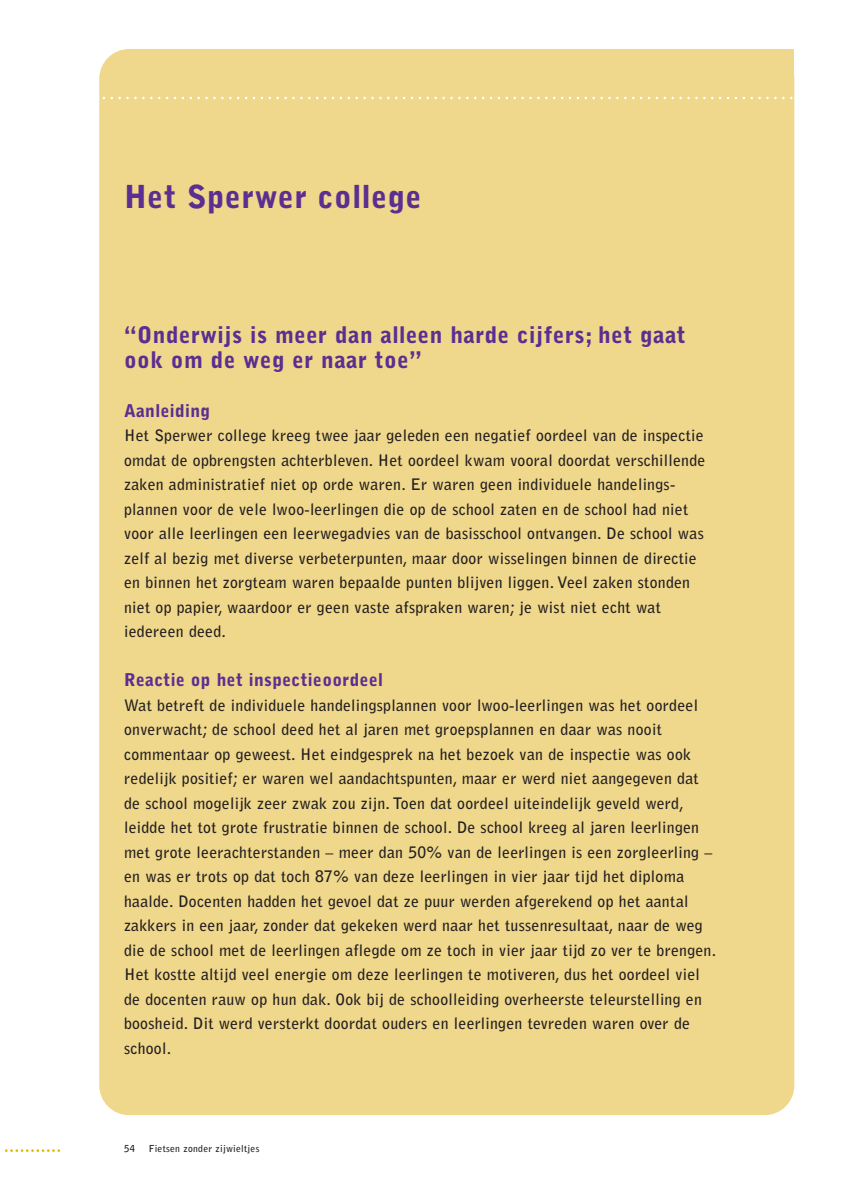
<style>
.page{position:relative;width:844px;height:1191px;background:#fff}
.page>*{position:absolute;margin:0;border:0;box-sizing:border-box;transform-origin:0 0}
.t1{font:900 31.5px "Bell Gothic";letter-spacing:.02em;color:#5b2e91}
.t2{font:900 22.75px/24.5px "Bell Gothic";letter-spacing:.02em;color:#5b2e91}
.t3{font:900 17.5px "Bell Gothic";letter-spacing:.02em;color:#5b2e91}
.t4{font:700 15.75px/24.5px "Bell Gothic";letter-spacing:.015em;color:#231f20}
.t5{font:700 9.62px "Bell Gothic";letter-spacing:.03em;color:#231f20}
</style>
<div class="page">
<svg style="left:5px;top:1149px;width:55px;height:3px"></svg>
<div style="left:99px;top:49px;width:695px;height:1066px;background:#efd78b;border-radius:30px"></div>
<div style="left:471px;top:49px;width:323px;height:108px;background:#efd78b"></div>
<svg style="left:99px;top:97px;width:696px;height:2px"></svg>
<h1 class="t1" style="left:124px;top:185px;width:299px">Het Sperwer college</h1>
<h2 class="t2" style="left:124px;top:324px;width:563px">“Onderwijs is meer dan alleen harde cijfers; het gaat ook om de weg er naar toe”</h2>
<p class="t3" style="left:124px;top:404px;width:88px">Aanleiding</p>
<p class="t4" style="left:124px;top:424px;width:582px">Het Sperwer college kreeg twee jaar geleden een negatief oordeel van de inspectie omdat de opbrengsten achterbleven. Het oordeel kwam vooral doordat verschillende zaken administratief niet op orde waren. Er waren geen individuele handelings&shy;plannen voor de vele lwoo-leerlingen die op de school zaten en de school had niet voor alle leerlingen een leerwegadvies van de basisschool ontvangen. De school was zelf al bezig met diverse verbeterpunten, maar door wisselingen binnen de directie en binnen het zorgteam waren bepaalde punten blijven liggen. Veel zaken stonden niet op papier, waardoor er geen vaste afspraken waren; je wist niet echt wat iedereen deed.</p>
<p class="t3" style="left:124px;top:673px;width:260px">Reactie op het inspectieoordeel</p>
<p class="t4" style="left:124px;top:694px;width:593px">Wat betreft de individuele handelingsplannen voor lwoo-leerlingen was het oordeel onverwacht; de school deed het al jaren met groepsplannen en daar was nooit commentaar op geweest. Het eindgesprek na het bezoek van de inspectie was ook redelijk positief; er waren wel aandachtspunten, maar er werd niet aangegeven dat de school mogelijk zeer zwak zou zijn. Toen dat oordeel uiteindelijk geveld werd, leidde het tot grote frustratie binnen de school. De school kreeg al jaren leerlingen met grote leerachterstanden – meer dan 50% van de leerlingen is een zorgleerling – en was er trots op dat toch 87% van deze leerlingen in vier jaar tijd het diploma haalde. Docenten hadden het gevoel dat ze puur werden afgerekend op het aantal zakkers in een jaar, zonder dat gekeken werd naar het tussenresultaat, naar de weg die de school met de leerlingen aflegde om ze toch in vier jaar tijd zo ver te brengen.<br>Het kostte altijd veel energie om deze leerlingen te motiveren, dus het oordeel viel de docenten rauw op hun dak. Ook bij de schoolleiding overheerste teleurstelling en boosheid. Dit werd versterkt doordat ouders en leerlingen tevreden waren over de school.</p>
<p class="t5" style="left:124px;top:1144px;width:12px">54</p>
<p class="t5" style="left:149px;top:1144px;width:112px">Fietsen zonder zijwieltjes</p>
</div>
